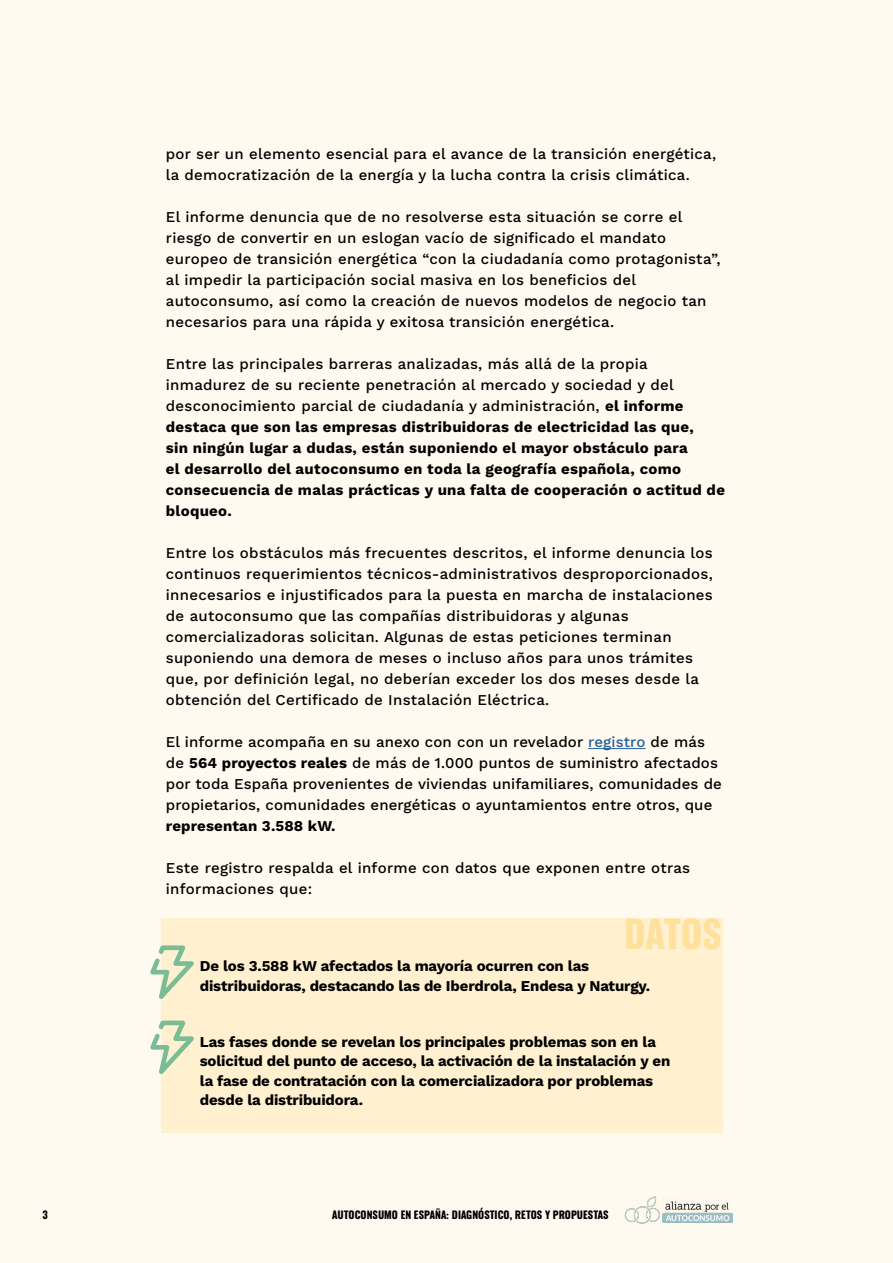
<style>
.page{position:relative;width:893px;height:1263px;background:#fffaef}
.page>*{position:absolute;margin:0;border:0;box-sizing:border-box;transform-origin:0 0}
.t1{font:37.5px "Zodiac Sans Bulgarian";letter-spacing:-.01em;color:#ffe19e}
.t2{font:500 15px/21px "Work Sans";letter-spacing:.02em;color:#000}
.t3{font:700 15px/21px "Work Sans";letter-spacing:.02em;color:#000}
.t4{font:700 15px/19.5px "Work Sans";color:#000}
.t5{font:10.5px "Zodiac Sans Bulgarian";color:#000}
.s1{font-weight:500}
.s2{color:#215e9e}
.s3{font-weight:700}
</style>
<div class="page">
<img style="left:677px;top:1202px;width:55px;height:20px">
<img style="left:624px;top:1196px;width:53px;height:28px">
<hr style="left:588px;top:748px;width:58px;height:1px;background:#215e9e">
<div style="left:161px;top:918px;width:562px;height:215px;background:#fff0d0"></div>
<svg style="left:150px;top:945px;width:44px;height:54px"></svg>
<svg style="left:150px;top:1020px;width:44px;height:54px"></svg>
<p class="t2" style="left:166px;top:143px;width:552px">por ser un elemento esencial para el avance de la transición energética, la democratización de la energía y la lucha contra la crisis climática.</p>
<p class="t2" style="left:166px;top:206px;width:556px">El informe denuncia que de no resolverse esta situación se corre el riesgo de convertir en un eslogan vacío de significado el mandato europeo de transición energética “con la ciudadanía como protagonista”, al impedir la participación social masiva en los beneficios del autoconsumo, así como la creación de nuevos modelos de negocio tan necesarios para una rápida y exitosa transición energética.</p>
<p class="t3" style="left:166px;top:353px;width:561px"><span class="s1">Entre las principales barreras analizadas, más allá de la propia inmadurez de su reciente penetración al mercado y sociedad y del desconocimiento parcial de ciudadanía y administración,</span> el informe destaca que son las empresas distribuidoras de electricidad las que,<br>sin ningún lugar a dudas, están suponiendo el mayor obstáculo para<br>el desarrollo del autoconsumo en toda la geografía española, como consecuencia de malas prácticas y una falta de cooperación o actitud de bloqueo.</p>
<p class="t2" style="left:166px;top:542px;width:548px">Entre los obstáculos más frecuentes descritos, el informe denuncia los continuos requerimientos técnicos-administrativos desproporcionados, innecesarios e injustificados para la puesta en marcha de instalaciones de autoconsumo que las compañías distribuidoras y algunas comercializadoras solicitan. Algunas de estas peticiones terminan suponiendo una demora de meses o incluso años para unos trámites que, por definición legal, no deberían exceder los dos meses desde la obtención del Certificado de Instalación Eléctrica.</p>
<p class="t2" style="left:166px;top:731px;width:558px">El informe acompaña en su anexo con con un revelador <span class="s2">registro</span> de más de <span class="s3">564 proyectos reales</span> de más de 1.000 puntos de suministro afectados por toda España provenientes de viviendas unifamiliares, comunidades de propietarios, comunidades energéticas o ayuntamientos entre otros, que</p>
<p class="t4" style="left:166px;top:816px;width:171px">representan 3.588 kW.</p>
<p class="t2" style="left:166px;top:857px;width:526px">Este registro respalda el informe con datos que exponen entre otras informaciones que:</p>
<h1 class="t1" style="left:624px;top:914px;width:99px">DATOS</h1>
<p class="t4" style="left:200px;top:956px;width:452px">De los 3.588 kW afectados la mayoría ocurren con las distribuidoras, destacando las de Iberdrola, Endesa y Naturgy.</p>
<p class="t4" style="left:200px;top:1031px;width:472px">Las fases donde se revelan los principales problemas son en la solicitud del punto de acceso, la activación de la instalación y en la fase de contratación con la comercializadora por problemas desde la distribuidora.</p>
<p class="t5" style="left:43px;top:1209px;width:7px">3</p>
<p class="t5" style="left:332px;top:1209px;width:278px">AUTOCONSUMO EN ESPAÑA: DIAGNÓSTICO, RETOS Y PROPUESTAS</p>
</div>
